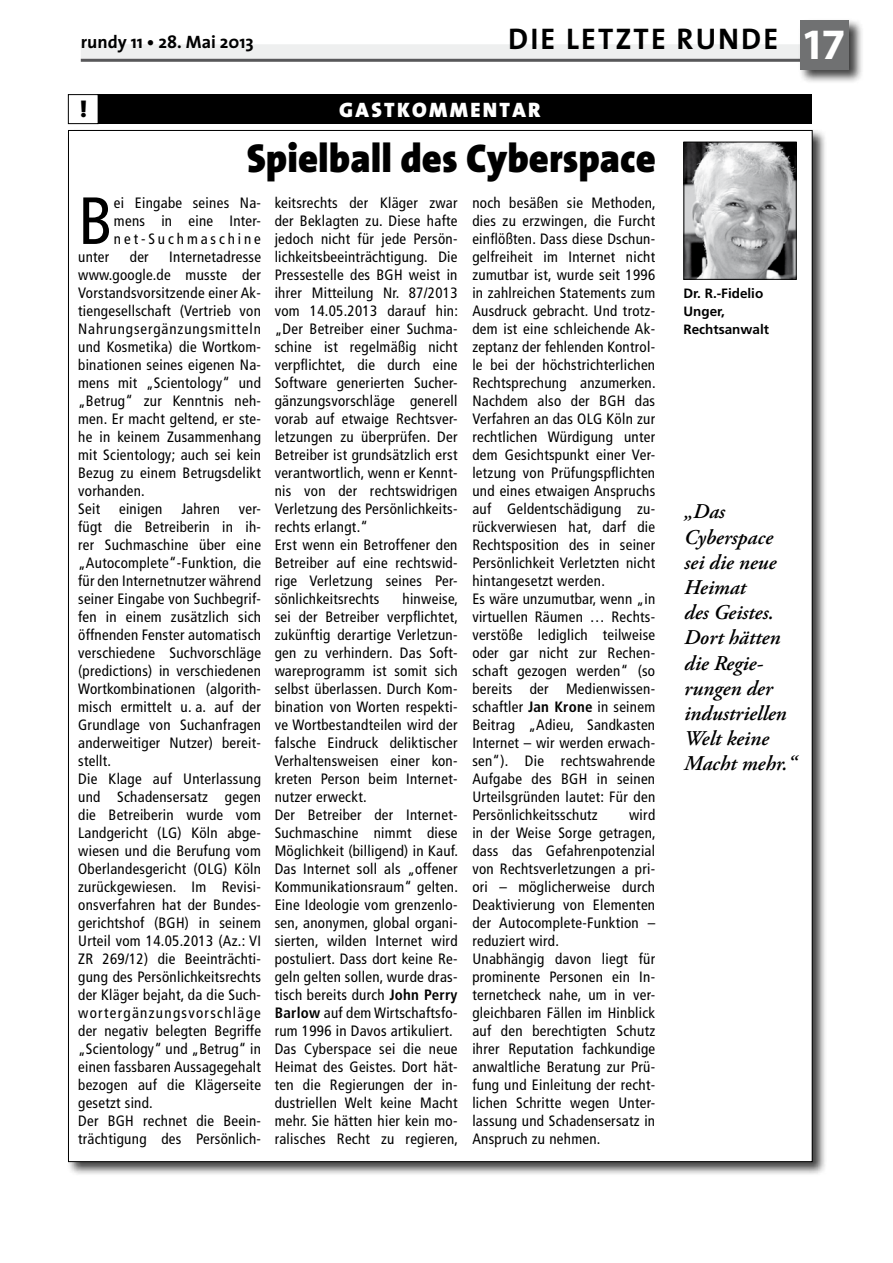
<style>
.page{position:relative;width:893px;height:1263px;background:#fff}
.page>*{position:absolute;margin:0;border:0;box-sizing:border-box;transform-origin:0 0}
.t1{font:condensed 66.6px "Frutiger";color:#000}
.t2{font:900 40.5px "The Sans";color:#000;scale:.95 1}
.t3{font:700 30px "The Sans";letter-spacing:.07em;color:#000}
.t4{font:900 22.5px "The Sans";color:#000}
.t5{font:italic 600 21px/25.2px "Adobe Garamond Pro";color:#000}
.t6{font:900 21px "The Sans";letter-spacing:.11em;color:#fff}
.t7{font:700 18px "The Sans";color:#000}
.t8{font:condensed 15px/18px "Frutiger";letter-spacing:.02em;color:#000}
.t9{font:700 13.5px/18px "Frutiger";color:#000}
.s1{font-family:"Myriad";font-size:43.5px;color:#fff}
.s2{font-weight:700}
</style>
<div class="page">
<div style="left:81px;top:44px;width:728px;height:15px;background:#eeefef"></div>
<hr style="left:81px;top:59px;width:728px;height:3px;background:#58585a">
<div style="left:798px;top:18px;width:66px;height:66px;background:#000;opacity:.75"></div>
<div style="left:800px;top:20px;width:49px;height:49px;background:#707172"></div>
<div style="left:66px;top:128px;width:761px;height:1048px;background:#000;opacity:.75"></div>
<div style="left:68px;top:130px;width:744px;height:1031px;background:#fff"></div>
<div style="left:68px;top:94px;width:744px;height:30px;background:#000"></div>
<div style="left:68px;top:95px;width:30px;height:29px;background:#fff"></div>
<div style="left:68px;top:94px;width:30px;height:30px;border:1px solid #000"></div>
<img style="left:685px;top:144px;width:110px;height:134px">
<div style="left:683px;top:142px;width:114px;height:138px;border:1px solid #000"></div>
<p class="t7" style="left:81px;top:31px;width:175px">rundy 11 • 28. Mai 2013</p>
<h3 class="t3" style="left:508px;top:19px;width:339px">DIE LETZTE RUNDE <span class="s1">17</span></h3>
<h3 class="t4" style="left:80px;top:95px;width:8px">!</h3>
<h3 class="t6" style="left:339px;top:96px;width:203px">GASTKOMMENTAR</h3>
<h2 class="t2" style="left:247px;top:133px;width:432px">Spielball des Cyberspace</h2>
<h1 class="t1" style="left:78px;top:182px;width:36px">B</h1>
<p class="t8" style="left:114px;top:194px;width:149px;text-align:justify">ei Eingabe seines Na&shy;mens in eine Inter&shy;net-Suchmaschine</p>
<p class="t8" style="left:78px;top:248px;width:33px">unter</p>
<p class="t8" style="left:130px;top:248px;width:20px">der</p>
<p class="t8" style="left:78px;top:248px;width:184px;text-indent:91px">Internetadresse www.google.de musste der<br>Vorstandsvorsitzende einer Ak&shy;tiengesellschaft (Vertrieb von<br>Nahrungsergänzungsmitteln und Kosmetika) die Wortkom&shy;binationen seines eigenen Na&shy;mens mit „Scientology“ und „Betrug“ zur Kenntnis neh&shy;men. Er macht geltend, er ste&shy;he in keinem Zusammenhang mit Scientology; auch sei kein<br>Bezug zu einem Betrugsdelikt vorhanden.<br>Seit</p>
<p class="t8" style="left:119px;top:500px;width:45px">einigen</p>
<p class="t8" style="left:181px;top:500px;width:40px">Jahren</p>
<p class="t8" style="left:78px;top:500px;width:184px;text-indent:161px">ver&shy;fügt die Betreiberin in ih&shy;rer Suchmaschine über eine „Autocomplete“-Funktion, die für den Internetnutzer während seiner Eingabe von Suchbegrif&shy;fen in einem zusätzlich sich öffnenden Fenster automatisch verschiedene Suchvorschläge (predictions) in verschiedenen<br>Wortkombinationen (algorith&shy;misch ermittelt u. a. auf der<br>Grundlage von Suchanfragen anderweitiger Nutzer) bereit&shy;stellt.<br>Die Klage auf Unterlassung und Schadensersatz gegen die Betreiberin wurde vom<br>Landgericht (LG) Köln abge&shy;wiesen und die Berufung vom<br>Oberlandesgericht (OLG) Köln zurückgewiesen. Im Revisi&shy;onsverfahren hat der Bundes&shy;gerichtshof (BGH) in seinem<br>Urteil vom 14.05.2013 (Az.: VI<br>ZR 269/12) die Beeinträchti&shy;gung des Persönlichkeitsrechts der Kläger bejaht, da die Such&shy;wortergänzungsvorschläge der negativ belegten Begriffe „Scientology“ und „Betrug“ in einen fassbaren Aussagegehalt bezogen auf die Klägerseite gesetzt sind.<br>Der BGH rechnet die Beein&shy;trächtigung des Persönlich-</p>
<p class="t8" style="left:275px;top:194px;width:185px">keitsrechts der Kläger zwar der Beklagten zu. Diese hafte jedoch nicht für jede Persön&shy;lichkeitsbeeinträchtigung. Die<br>Pressestelle des BGH weist in ihrer Mitteilung Nr. 87/2013 vom 14.05.2013 darauf hin: „Der Betreiber einer Suchma&shy;schine ist regelmäßig nicht verpflichtet, die durch eine<br>Software generierten Sucher&shy;gänzungsvorschläge generell vorab auf etwaige Rechtsver&shy;letzungen zu überprüfen. Der<br>Betreiber ist grundsätzlich erst verantwortlich, wenn er Kennt&shy;nis von der rechtswidrigen<br>Verletzung des Persönlichkeits&shy;rechts erlangt.“<br>Erst wenn ein Betroffener den<br>Betreiber auf eine rechtswid&shy;rige Verletzung seines Per&shy;sönlichkeitsrechts</p>
<p class="t8" style="left:275px;top:590px;width:185px;text-indent:128px">hinweise, sei der Betreiber verpflichtet, zukünftig derartige Verletzun&shy;gen zu verhindern. Das Soft&shy;wareprogramm ist somit sich selbst überlassen. Durch Kom&shy;bination von Worten respekti&shy;ve Wortbestandteilen wird der falsche Eindruck deliktischer<br>Verhaltensweisen einer kon&shy;kreten Person beim Internet&shy;nutzer erweckt.<br>Der Betreiber der Internet-<br>Suchmaschine nimmt diese<br>Möglichkeit (billigend) in Kauf.<br>Das Internet soll als „offener<br>Kommunikationsraum“ gelten.<br>Eine Ideologie vom grenzenlo&shy;sen, anonymen, global organi&shy;sierten, wilden Internet wird postuliert. Dass dort keine Re&shy;geln gelten sollen, wurde dras&shy;tisch bereits durch <span class="s2">John Perry<br>Barlow</span> auf dem Wirtschaftsfo&shy;rum 1996 in Davos artikuliert.<br>Das Cyberspace sei die neue<br>Heimat des Geistes. Dort hät&shy;ten die Regierungen der in&shy;dustriellen Welt keine Macht mehr. Sie hätten hier kein mo&shy;ralisches Recht zu regieren,</p>
<p class="t8" style="left:472px;top:194px;width:185px">noch besäßen sie Methoden, dies zu erzwingen, die Furcht einflößten. Dass diese Dschun&shy;gelfreiheit im Internet nicht zumutbar ist, wurde seit 1996 in zahlreichen Statements zum<br>Ausdruck gebracht. Und trotz&shy;dem ist eine schleichende Ak&shy;zeptanz der fehlenden Kontrol&shy;le bei der höchstrichterlichen<br>Rechtsprechung anzumerken.<br>Nachdem also der BGH das<br>Verfahren an das OLG Köln zur rechtlichen Würdigung unter dem Gesichtspunkt einer Ver&shy;letzung von Prüfungspflichten und eines etwaigen Anspruchs auf Geldentschädigung zu&shy;rückverwiesen hat, darf die<br>Rechtsposition des in seiner<br>Persönlichkeit Verletzten nicht hintangesetzt werden.<br>Es wäre unzumutbar, wenn „in virtuellen Räumen … Rechts&shy;verstöße lediglich teilweise oder gar nicht zur Rechen&shy;schaft gezogen werden“ (so bereits der Medienwissen&shy;schaftler <span class="s2">Jan Krone</span> in seinem<br>Beitrag „Adieu, Sandkasten<br>Internet – wir werden erwach&shy;sen“). Die rechtswahrende<br>Aufgabe des BGH in seinen<br>Urteilsgründen lautet: Für den<br>Persönlichkeitsschutz</p>
<p class="t8" style="left:472px;top:806px;width:185px;text-indent:157px">wird in der Weise Sorge getragen, dass das Gefahrenpotenzial von Rechtsverletzungen a pri&shy;ori – möglicherweise durch<br>Deaktivierung von Elementen der Autocomplete-Funktion – reduziert wird.<br>Unabhängig davon liegt für prominente Personen ein In&shy;ternetcheck nahe, um in ver&shy;gleichbaren Fällen im Hinblick auf den berechtigten Schutz ihrer Reputation fachkundige anwaltliche Beratung zur Prü&shy;fung und Einleitung der recht&shy;lichen Schritte wegen Unter&shy;lassung und Schadensersatz in<br>Anspruch zu nehmen.</p>
<p class="t9" style="left:683px;top:284px;width:87px">Dr. R.-Fidelio<br>Unger,<br>Rechtsanwalt</p>
<h3 class="t5" style="left:684px;top:500px;width:114px">„Das<br>Cyberspace sei die neue<br>Heimat<br>des Geistes.<br>Dort hätten die Regie&shy;rungen der industriellen<br>Welt keine<br>Macht mehr.“</h3>
</div>
